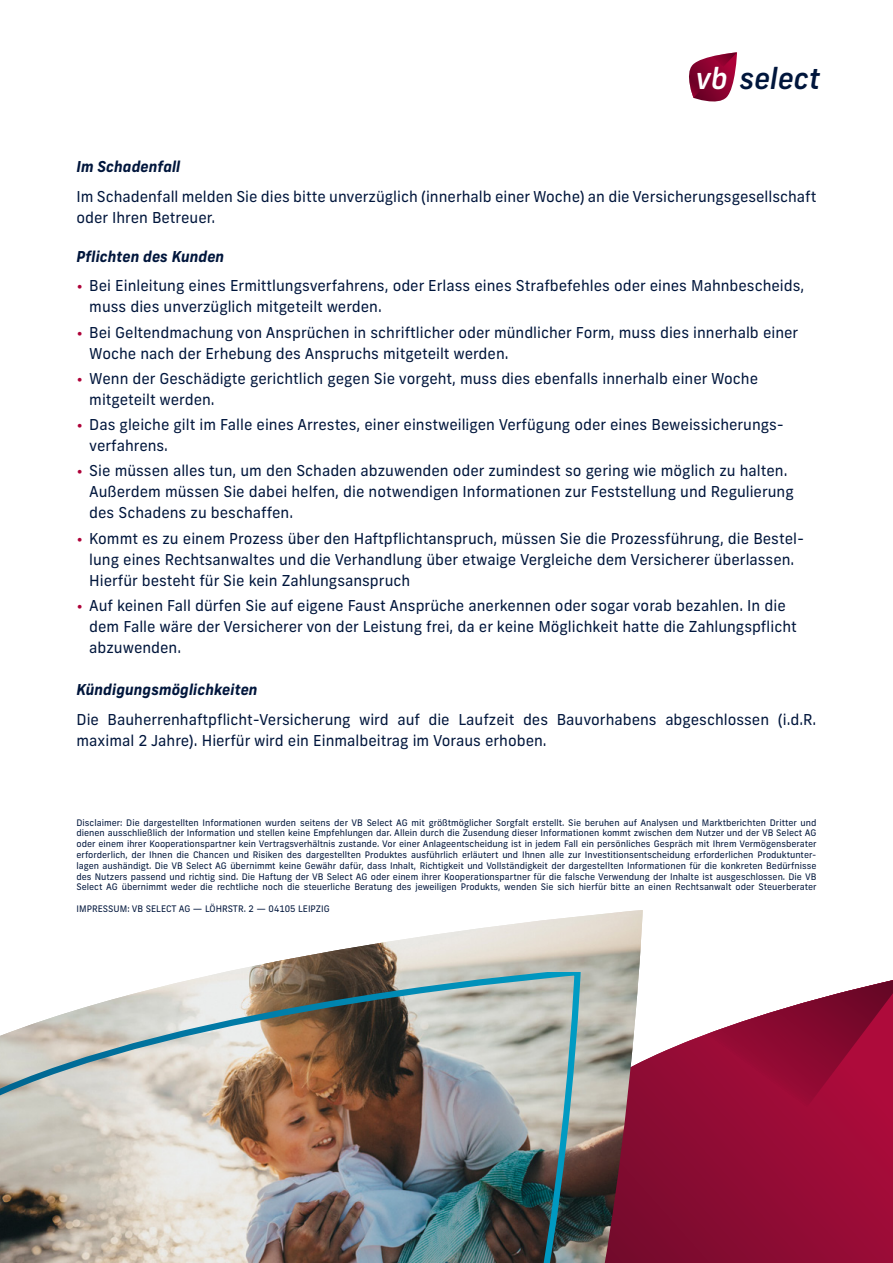
<style>
.page{position:relative;width:893px;height:1263px;background:#fff}
.page>*{position:absolute;margin:0;border:0;box-sizing:border-box;transform-origin:0 0}
.t1{font:italic 500 29.1px "Frank New";color:#00163c}
.t2{font:15px/21px "Frank New";color:#00163c}
.t3{font:italic 700 15px "Frank New";color:#00163c}
.t4{font:9px/10.8px "Frank New";color:#00163c;text-align:justify}
.s1{color:#fff}
.s2{color:#ae0138}
</style>
<div class="page">
<svg style="left:689px;top:52px;width:48px;height:50px"></svg>
<img style="left:226px;top:910px;width:417px;height:67px">
<svg style="left:584px;top:977px;width:309px;height:286px"></svg>
<img style="left:0;top:972px;width:584px;height:291px">
<h1 class="t1" style="left:696px;top:60px;width:126px"><span class="s1">vb</span> select</h1>
<p class="t3" style="left:77px;top:157px;width:105px">Im Schadenfall</p>
<p class="t2" style="left:77px;top:186px;width:741px">Im Schadenfall melden Sie dies bitte unverzüglich (innerhalb einer Woche) an die Versicherungsgesellschaft oder Ihren Betreuer.</p>
<p class="t3" style="left:77px;top:247px;width:149px">Pflichten des Kunden</p>
<p class="t2" style="left:89px;top:275px;width:716px;text-indent:-13px"><span class="s2">•</span> Bei Einleitung eines Ermittlungsverfahrens, oder Erlass eines Strafbefehles oder eines Mahnbescheids, muss dies unverzüglich mitgeteilt werden.</p>
<p class="t2" style="left:89px;top:322px;width:710px;text-indent:-13px"><span class="s2">•</span> Bei Geltendmachung von Ansprüchen in schriftlicher oder mündlicher Form, muss dies innerhalb einer<br>Woche nach der Erhebung des Anspruchs mitgeteilt werden.</p>
<p class="t2" style="left:89px;top:368px;width:670px;text-indent:-13px"><span class="s2">•</span> Wenn der Geschädigte gerichtlich gegen Sie vorgeht, muss dies ebenfalls innerhalb einer Woche mitgeteilt werden.</p>
<p class="t2" style="left:89px;top:414px;width:696px;text-indent:-13px"><span class="s2">•</span> Das gleiche gilt im Falle eines Arrestes, einer einstweiligen Verfügung oder eines Beweissicherungs&shy;verfahrens.</p>
<p class="t2" style="left:89px;top:460px;width:706px;text-indent:-13px"><span class="s2">•</span> Sie müssen alles tun, um den Schaden abzuwenden oder zumindest so gering wie möglich zu halten.<br>Außerdem müssen Sie dabei helfen, die notwendigen Informationen zur Feststellung und Regulierung des Schadens zu beschaffen.</p>
<p class="t2" style="left:89px;top:528px;width:716px;text-indent:-13px"><span class="s2">•</span> Kommt es zu einem Prozess über den Haftpflichtanspruch, müssen Sie die Prozessführung, die Bestel&shy;lung eines Rechtsanwaltes und die Verhandlung über etwaige Vergleiche dem Versicherer überlassen.<br>Hierfür besteht für Sie kein Zahlungsanspruch</p>
<p class="t2" style="left:89px;top:595px;width:709px;text-indent:-13px"><span class="s2">•</span> Auf keinen Fall dürfen Sie auf eigene Faust Ansprüche anerkennen oder sogar vorab bezahlen. In die dem Falle wäre der Versicherer von der Leistung frei, da er keine Möglichkeit hatte die Zahlungspflicht abzuwenden.</p>
<p class="t3" style="left:77px;top:680px;width:183px">Kündigungsmöglichkeiten</p>
<p class="t2" style="left:77px;top:709px;width:741px">Die Bauherrenhaftpflicht-Versicherung wird auf die Laufzeit des Bauvorhabens abgeschlossen (i.d.R. maximal 2 Jahre). Hierfür wird ein Einmalbeitrag im Voraus erhoben.</p>
<p class="t4" style="left:77px;top:817px;width:742px">Disclaimer: Die dargestellten Informationen wurden seitens der VB Select AG mit größtmöglicher Sorgfalt erstellt. Sie beruhen auf Analysen und Marktberichten Dritter und dienen ausschließlich der Information und stellen keine Empfehlungen dar. Allein durch die Zusendung dieser Informationen kommt zwischen dem Nutzer und der VB Select AG oder einem ihrer Kooperationspartner kein Vertragsverhältnis zustande. Vor einer Anlageentscheidung ist in jedem Fall ein persönliches Gespräch mit Ihrem Vermögensberater erforderlich, der Ihnen die Chancen und Risiken des dargestellten Produktes ausführlich erläutert und Ihnen alle zur Investitionsentscheidung erforderlichen Produktunter&shy;lagen aushändigt. Die VB Select AG übernimmt keine Gewähr dafür, dass Inhalt, Richtigkeit und Vollständigkeit der dargestellten Informationen für die konkreten Bedürfnisse des Nutzers passend und richtig sind. Die Haftung der VB Select AG oder einem ihrer Kooperationspartner für die falsche Verwendung der Inhalte ist ausgeschlossen. Die VB Select AG übernimmt weder die rechtliche noch die steuerliche Beratung des jeweiligen Produkts, wenden Sie sich hierfür bitte an einen Rechtsanwalt oder Steuerberater</p>
<p class="t4" style="left:77px;top:903px;width:255px">IMPRESSUM: VB SELECT AG — LÖHRSTR. 2 — 04105 LEIPZIG</p>
</div>
